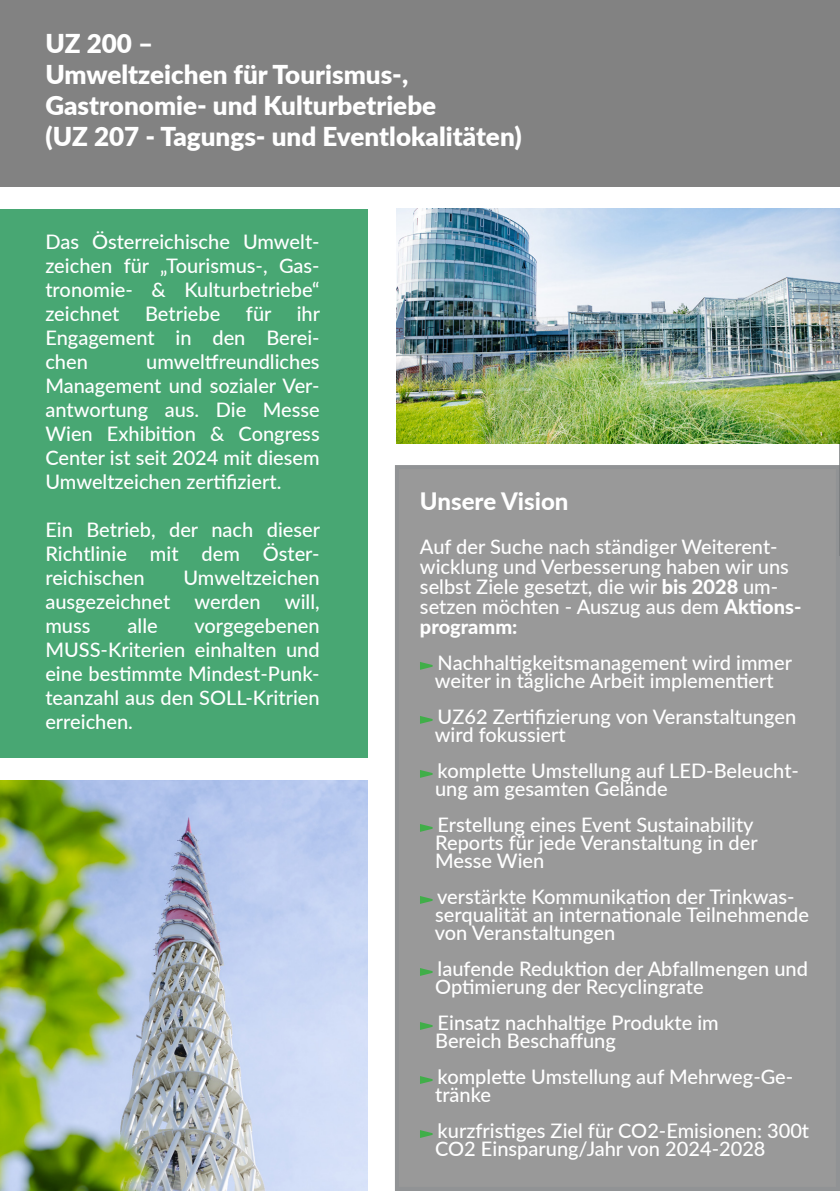
<style>
.page{position:relative;width:840px;height:1191px;background:#fff}
.page>*{position:absolute;margin:0;border:0;box-sizing:border-box;transform-origin:0 0}
.t1{font:900 26px/31.2px "Lato";color:#fff}
.t2{font:800 24px "Lato";color:#fff}
.t3{font:500 20px/24px "Lato";color:#fff;text-align:justify}
.s1{font-weight:800}
</style>
<div class="page">
<div style="left:0;top:0;width:839px;height:186px;background:#828282"></div>
<div style="left:0;top:209px;width:367px;height:548px;background:#48a773"></div>
<div style="left:394px;top:465px;width:445px;height:726px;background:#999"></div>
<svg style="left:420px;top:662px;width:12px;height:8px"></svg>
<svg style="left:420px;top:716px;width:12px;height:8px"></svg>
<svg style="left:420px;top:770px;width:12px;height:8px"></svg>
<svg style="left:420px;top:824px;width:12px;height:8px"></svg>
<svg style="left:420px;top:896px;width:12px;height:8px"></svg>
<svg style="left:420px;top:968px;width:12px;height:8px"></svg>
<svg style="left:420px;top:1022px;width:12px;height:8px"></svg>
<svg style="left:420px;top:1076px;width:12px;height:8px"></svg>
<svg style="left:420px;top:1130px;width:12px;height:8px"></svg>
<img style="left:0;top:780px;width:367px;height:411px">
<img style="left:396px;top:209px;width:443px;height:235px">
<p class="t1" style="left:45px;top:26px;width:364px">UZ 200 –<br>Umweltzeichen für Tourismus-,</p>
<p class="t1" style="left:45px;top:89px;width:392px">Gastronomie- und Kulturbetriebe</p>
<p class="t1" style="left:45px;top:120px;width:477px">(UZ 207 - Tagungs- und Eventlokalitäten)</p>
<p class="t3" style="left:45px;top:229px;width:276px">Das Österreichische Umwelt&shy;zeichen für „Tourismus-, Gas&shy;tronomie- &amp; Kulturbetriebe“ zeichnet</p>
<p class="t3" style="left:45px;top:301px;width:276px;text-indent:251px">ihr Engagement in den Berei&shy;chen</p>
<p class="t3" style="left:145px;top:301px;width:77px">Betriebe</p>
<p class="t3" style="left:246px;top:301px;width:27px">für</p>
<p class="t3" style="left:45px;top:349px;width:276px;text-indent:101px">umweltfreundliches Management und sozialer Ver&shy;antwortung aus. Die Messe Wien Exhibition &amp; Congress Center ist seit 2024 mit diesem Umweltzeichen zertifiziert.</p>
<p class="t3" style="left:45px;top:517px;width:276px">Ein Betrieb, der nach dieser Richtlinie mit dem Öster&shy;reichischen</p>
<p class="t3" style="left:45px;top:565px;width:275px;text-indent:138px">Umweltzeichen ausgezeichnet werden will, muss</p>
<p class="t3" style="left:45px;top:613px;width:276px;text-indent:149px">vorgegebenen MUSS-Kriterien einhalten und eine bestimmte Mindest-Punk&shy;teanzahl aus den SOLL-Kritrien erreichen.</p>
<p class="t3" style="left:128px;top:613px;width:32px">alle</p>
<p class="t2" style="left:420px;top:483px;width:150px">Unsere Vision</p>
<p class="t3" style="left:420px;top:535px;width:383px;line-height:20px;text-align:left">Auf der Suche nach ständiger Weiterent&shy;wicklung und Verbesserung haben wir uns selbst Ziele gesetzt, die wir <span class="s1">bis 2028</span> um&shy;setzen möchten - Auszug aus dem <span class="s1">Aktions&shy;programm:</span></p>
<p class="t3" style="left:437px;top:649px;width:356px">Nachhaltigkeitsmanagement wird immer</p>
<p class="t3" style="left:434px;top:667px;width:340px">weiter in tägliche Arbeit implementiert</p>
<p class="t3" style="left:437px;top:703px;width:360px">UZ62 Zertifizierung von Veranstaltungen</p>
<p class="t3" style="left:434px;top:721px;width:132px">wird fokussiert</p>
<p class="t3" style="left:437px;top:757px;width:363px">komplette Umstellung auf LED-Beleucht-</p>
<p class="t3" style="left:435px;top:775px;width:234px">ung am gesamten Gelände</p>
<p class="t3" style="left:437px;top:811px;width:317px">Erstellung eines Event Sustainability</p>
<p class="t3" style="left:435px;top:829px;width:324px">Reports für jede Veranstaltung in der</p>
<p class="t3" style="left:435px;top:847px;width:111px">Messe Wien</p>
<p class="t3" style="left:437px;top:883px;width:359px">verstärkte Kommunikation der Trinkwas-</p>
<p class="t3" style="left:435px;top:901px;width:375px">serqualität an internationale Teilnehmende</p>
<p class="t3" style="left:434px;top:919px;width:182px">von Veranstaltungen</p>
<p class="t3" style="left:437px;top:955px;width:372px">laufende Reduktion der Abfallmengen und</p>
<p class="t3" style="left:435px;top:973px;width:270px">Optimierung der Recyclingrate</p>
<p class="t3" style="left:437px;top:1009px;width:282px">Einsatz nachhaltige Produkte im</p>
<p class="t3" style="left:435px;top:1027px;width:182px">Bereich Beschaffung</p>
<p class="t3" style="left:437px;top:1063px;width:357px">komplette Umstellung auf Mehrweg-Ge-</p>
<p class="t3" style="left:435px;top:1081px;width:57px">tränke</p>
<p class="t3" style="left:437px;top:1117px;width:373px">kurzfristiges Ziel für CO2-Emisionen: 300t</p>
<p class="t3" style="left:435px;top:1135px;width:332px">CO2 Einsparung/Jahr von 2024-2028</p>
</div>
